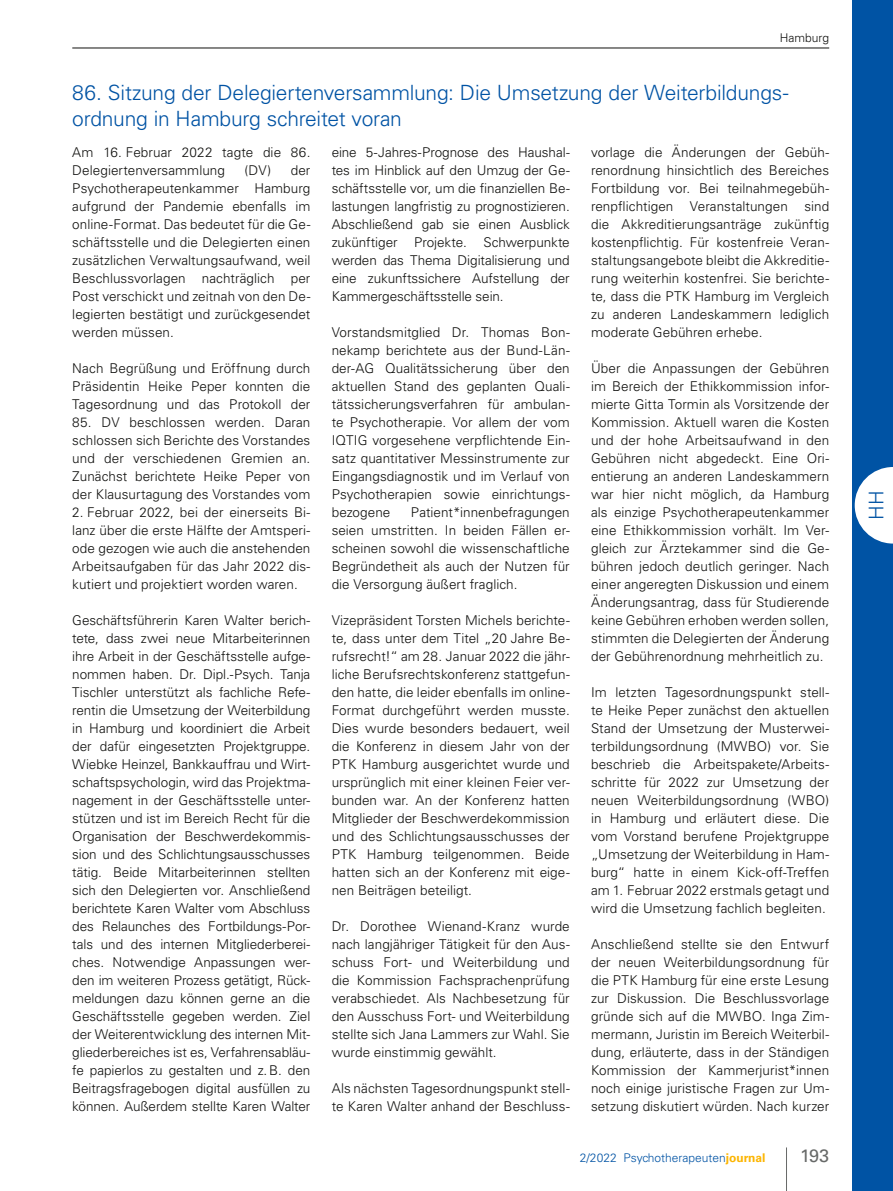
<style>
.page{position:relative;width:893px;height:1191px;background:#fff}
.page>*{position:absolute;margin:0;border:0;box-sizing:border-box;transform-origin:0 0}
.t1{font:300 21px/25.5px "Univers LT Std";letter-spacing:-.01em;color:#0053a4}
.t2{font:300 20.25px "Univers LT Std";color:#0053a4}
.t3{font:18px "Univers LT Std";color:#676968}
.t4{font:300 13.5px/18px "Univers LT Std";letter-spacing:.005em;color:#11110f;text-align:justify}
.t5{font:300 12px "Univers LT Std";color:#0053a4}
.t6{font:300 12px "Univers LT Std";color:#11110f}
.s1{font-weight:700;color:#fcb500}
</style>
<div class="page">
<hr style="left:786px;top:1147px;width:1px;height:44px;background:#676968">
<div style="left:853px;top:0;width:40px;height:1191px;background:#0053a4"></div>
<hr style="left:72px;top:48px;width:757px;height:1px;background:#11110f">
<svg style="left:855px;top:467px;width:38px;height:76px"></svg>
<p class="t6" style="left:780px;top:31px;width:51px">Hamburg</p>
<h1 class="t1" style="left:72px;top:80px;width:717px">86. Sitzung der Delegiertenversammlung: Die Umsetzung der Weiterbildungs&shy;ordnung in Hamburg schreitet voran</h1>
<p class="t4" style="left:72px;top:143px;width:240px">Am 16. Februar 2022 tagte die 86.<br>Delegiertenversammlung</p>
<p class="t4" style="left:591px;top:143px;width:240px">vorlage die Änderungen der Gebüh&shy;renordnung hinsichtlich des Bereiches Fortbildung vor. Bei teilnahmegebüh&shy;renpflichtigen Veranstaltungen sind die Akkreditierungsanträge zukünftig kostenpflichtig. Für kostenfreie Veran&shy;staltungsangebote bleibt die Akkreditie&shy;rung weiterhin kostenfrei. Sie berichte&shy;te, dass die PTK Hamburg im Vergleich zu anderen Landeskammern lediglich moderate Gebühren erhebe.</p>
<p class="t4" style="left:591px;top:359px;width:240px">Über die Anpassungen der Gebühren im Bereich der Ethikkommission infor&shy;mierte Gitta Tormin als Vorsitzende der Kommission. Aktuell waren die Kosten und der hohe Arbeitsaufwand in den Gebühren nicht abgedeckt. Eine Ori&shy;entierung an anderen Landeskammern war hier nicht möglich, da Hamburg als einzige Psychotherapeutenkammer eine Ethikkommission vorhält. Im Ver&shy;gleich zur Ärztekammer sind die Ge&shy;bühren jedoch deutlich geringer. Nach einer angeregten Diskussion und einem Änderungsantrag, dass für Studierende keine Gebühren erhoben werden sollen, stimmten die Delegierten der Änderung der Gebührenordnung mehrheitlich zu.</p>
<p class="t4" style="left:591px;top:683px;width:240px">Im letzten Tagesordnungspunkt stell&shy;te Heike Peper zunächst den aktuellen Stand der Umsetzung der Musterwei&shy;terbildungsordnung (MWBO) vor. Sie beschrieb die Arbeitspakete/Arbeits&shy;schritte für 2022 zur Umsetzung der neuen Weiterbildungsordnung (WBO) in Hamburg und erläutert diese. Die vom Vorstand berufene Projektgruppe „Umsetzung der Weiterbildung in Ham&shy;burg“ hatte in einem Kick-off-Treffen am 1. Februar 2022 erstmals getagt und wird die Umsetzung fachlich begleiten.</p>
<p class="t4" style="left:591px;top:935px;width:240px">Anschließend stellte sie den Entwurf der neuen Weiterbildungsordnung für die PTK Hamburg für eine erste Lesung zur Diskussion. Die Beschlussvorlage gründe sich auf die MWBO. Inga Zim&shy;mermann, Juristin im Bereich Weiterbil&shy;dung, erläuterte, dass in der Ständigen Kommission der Kammerjurist*innen noch einige juristische Fragen zur Um&shy;setzung diskutiert würden. Nach kurzer</p>
<p class="t5" style="left:580px;top:1150px;width:187px">2/2022 Psychotherapeuten<span class="s1">journal</span></p>
<h3 class="t3" style="left:800px;top:1144px;width:30px">193</h3>
<p class="t4" style="left:332px;top:143px;width:240px">eine 5-Jahres-Prognose des Haushal&shy;tes im Hinblick auf den Umzug der Ge&shy;schäftsstelle vor, um die finanziellen Be&shy;lastungen langfristig zu prognostizieren.<br>Abschließend gab sie einen Ausblick zukünftiger Projekte. Schwerpunkte werden das Thema Digitalisierung und eine zukunftssichere Aufstellung der Kammergeschäftsstelle sein.</p>
<p class="t4" style="left:332px;top:323px;width:240px">Vorstandsmitglied Dr. Thomas Bon&shy;nekamp berichtete aus der Bund-Län&shy;der-AG Qualitätssicherung über den aktuellen Stand des geplanten Quali&shy;tätssicherungsverfahren für ambulan&shy;te Psychotherapie. Vor allem der vom IQTIG vorgesehene verpflichtende Ein&shy;satz quantitativer Messinstrumente zur Eingangsdiagnostik und im Verlauf von Psychotherapien sowie einrichtungs&shy;bezogene</p>
<p class="t4" style="left:72px;top:161px;width:240px;text-indent:218px">der Psychotherapeutenkammer Hamburg aufgrund der Pandemie ebenfalls im online-Format. Das bedeutet für die Ge&shy;schäftsstelle und die Delegierten einen zusätzlichen Verwaltungsaufwand, weil Beschlussvorlagen nachträglich per Post verschickt und zeitnah von den De&shy;legierten bestätigt und zurückgesendet werden müssen.</p>
<p class="t4" style="left:72px;top:359px;width:240px">Nach Begrüßung und Eröffnung durch Präsidentin Heike Peper konnten die Tagesordnung und das Protokoll der</p>
<p class="t4" style="left:72px;top:413px;width:240px">85. DV beschlossen werden. Daran schlossen sich Berichte des Vorstandes und der verschiedenen Gremien an.<br>Zunächst berichtete Heike Peper von der Klausurtagung des Vorstandes vom</p>
<p class="t4" style="left:72px;top:503px;width:240px">2. Februar 2022, bei der einerseits Bi&shy;lanz über die erste Hälfte der Amtsperi&shy;ode gezogen wie auch die anstehenden Arbeitsaufgaben für das Jahr 2022 dis&shy;kutiert und projektiert worden waren.</p>
<p class="t4" style="left:72px;top:611px;width:240px">Geschäftsführerin Karen Walter berich&shy;tete, dass zwei neue Mitarbeiterinnen ihre Arbeit in der Geschäftsstelle aufge&shy;nommen haben. Dr. Dipl.-Psych. Tanja Tischler unterstützt als fachliche Refe&shy;rentin die Umsetzung der Weiterbildung in Hamburg und koordiniert die Arbeit der dafür eingesetzten Projektgruppe.<br>Wiebke Heinzel, Bankkauffrau und Wirt&shy;schaftspsychologin, wird das Projektma&shy;nagement in der Geschäftsstelle unter&shy;stützen und ist im Bereich Recht für die Organisation der Beschwerdekommis&shy;sion und des Schlichtungsausschusses tätig. Beide Mitarbeiterinnen stellten sich den Delegierten vor. Anschließend berichtete Karen Walter vom Abschluss des Relaunches des Fortbildungs-Por&shy;tals und des internen Mitgliederberei&shy;ches. Notwendige Anpassungen wer&shy;den im weiteren Prozess getätigt, Rück&shy;meldungen dazu können gerne an die Geschäftsstelle gegeben werden. Ziel der Weiterentwicklung des internen Mit&shy;gliederbereiches ist es, Verfahrensabläu&shy;fe papierlos zu gestalten und z.B. den Beitragsfragebogen digital ausfüllen zu können. Außerdem stellte Karen Walter</p>
<p class="t4" style="left:245px;top:161px;width:28px">(DV)</p>
<p class="t4" style="left:332px;top:503px;width:240px;text-indent:79px">Patient*innenbefragungen seien umstritten. In beiden Fällen er&shy;scheinen sowohl die wissenschaftliche Begründetheit als auch der Nutzen für die Versorgung äußert fraglich.</p>
<p class="t4" style="left:332px;top:611px;width:240px">Vizepräsident Torsten Michels berichte&shy;te, dass unter dem Titel „20 Jahre Be&shy;rufsrecht!“ am 28. Januar 2022 die jähr&shy;liche Berufsrechtskonferenz stattgefun&shy;den hatte, die leider ebenfalls im online-Format durchgeführt werden musste.<br>Dies wurde besonders bedauert, weil die Konferenz in diesem Jahr von der PTK Hamburg ausgerichtet wurde und ursprünglich mit einer kleinen Feier ver&shy;bunden war. An der Konferenz hatten Mitglieder der Beschwerdekommission und des Schlichtungsausschusses der PTK Hamburg teilgenommen. Beide hatten sich an der Konferenz mit eige&shy;nen Beiträgen beteiligt.</p>
<p class="t4" style="left:332px;top:917px;width:240px">Dr. Dorothee Wienand-Kranz wurde nach langjähriger Tätigkeit für den Aus&shy;schuss Fort- und Weiterbildung und die Kommission Fachsprachenprüfung verabschiedet. Als Nachbesetzung für den Ausschuss Fort- und Weiterbildung stellte sich Jana Lammers zur Wahl. Sie wurde einstimmig gewählt.</p>
<p class="t4" style="left:332px;top:1079px;width:240px">Als nächsten Tagesordnungspunkt stell&shy;te Karen Walter anhand der Beschluss-</p>
<h2 class="t2" style="left:864px;top:520px;width:31px;rotate:-90deg">HH</h2>
</div>
